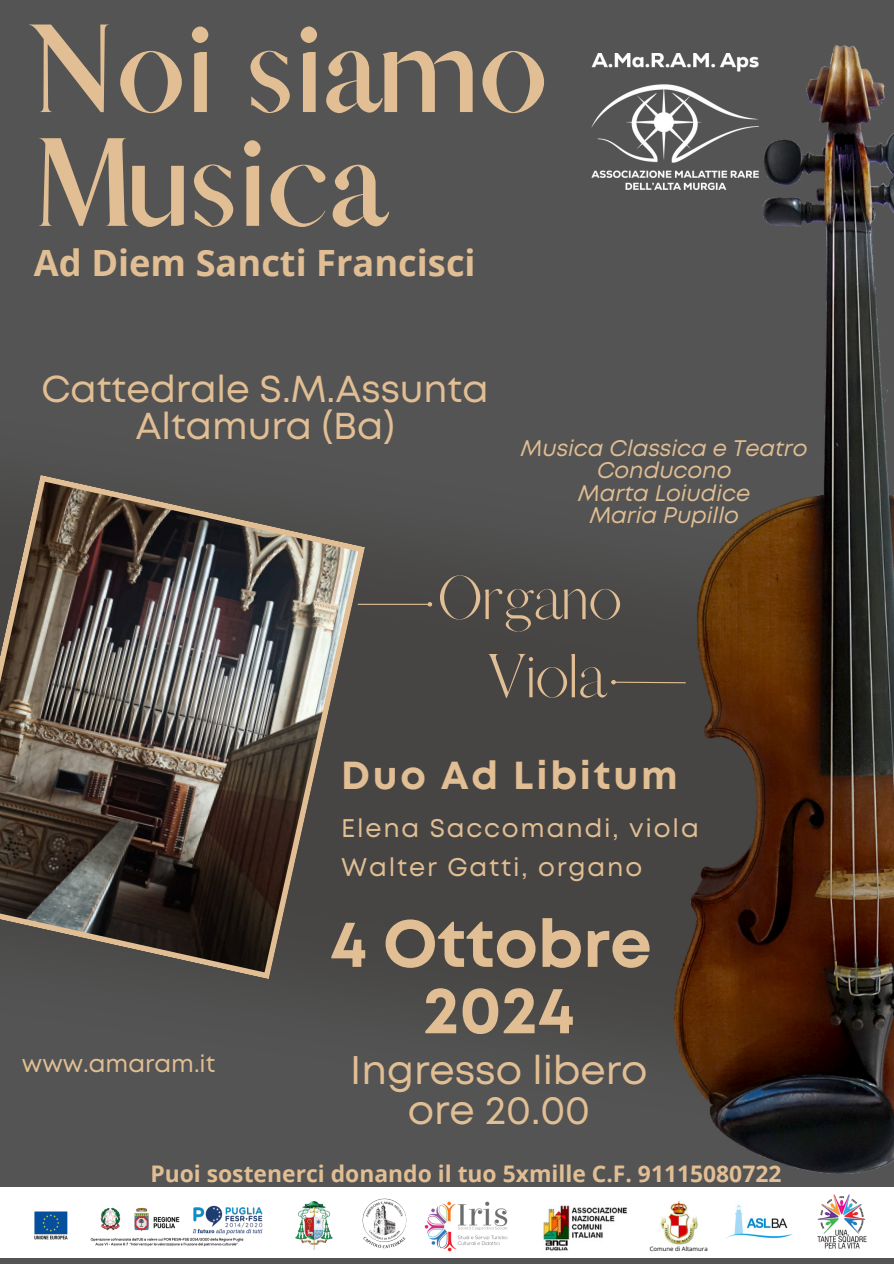
<style>
.page{position:relative;width:894px;height:1264px;background:#fff}
.page>*{position:absolute;margin:0;border:0;box-sizing:border-box;transform-origin:0 0}
.t1{font:700 112.95px/113.7px "Afrah";color:#e1be93}
.t2{font:700 66.3px/66.3px "Mont";color:#e1be93;text-align:center}
.t3{font:55.8px "Afrah";color:#e1be93}
.t4{font:39.9px/40px "Mont";color:#e1be93;text-align:center}
.t5{font:700 39px "Mont";letter-spacing:.07em;color:#e1be93}
.t6{font:37.5px/36.9px "Mont";color:#e1be93;text-align:center}
.t7{font:700 36.15px "Open Sans";color:#e1be93}
.t8{font:25.5px/39.3px "Mont";letter-spacing:.07em;color:#e1be93}
.t9{font:24px "Mont";color:#e1be93}
.t10{font:700 22.8px "Open Sans";color:#e1be93}
.t11{font:italic 22.5px "Mont";color:#e1be93}
.t12{font:6px "Open Sans";color:#000}
</style>
<div class="page">
<div style="left:0;top:0;width:893px;height:1263px;background:#545454"></div>
<div style="left:0;top:1186px;width:893px;height:71px;background:#fff"></div>
<img style="left:0;top:553px;width:893px;height:634px">
<img style="left:0;top:475px;width:365px;height:504px">
<svg style="left:611px;top:680px;width:63px;height:4px"></svg>
<hr style="left:358px;top:603px;width:69px;height:2px;background:#e1be93">
<svg style="left:427px;top:602px;width:5px;height:4px"></svg>
<img style="left:674px;top:45px;width:219px;height:1128px">
<img style="left:591px;top:53px;width:167px;height:136px">
<img style="left:362px;top:1198px;width:45px;height:51px">
<img style="left:424px;top:1201px;width:84px;height:51px">
<img style="left:295px;top:1201px;width:38px;height:48px">
<img style="left:34px;top:1211px;width:34px;height:29px">
<img style="left:90px;top:1205px;width:173px;height:41px">
<img style="left:542px;top:1205px;width:85px;height:46px">
<img style="left:660px;top:1200px;width:38px;height:45px">
<img style="left:726px;top:1204px;width:66px;height:35px">
<img style="left:817px;top:1194px;width:50px;height:54px">
<h1 class="t1" style="left:34px;top:15px;width:516px">Noi siamo<br>Musica</h1>
<p class="t7" style="left:34px;top:237px;width:443px">Ad Diem Sancti Francisci</p>
<p class="t6" style="left:41px;top:373px;width:448px">Cattedrale S.M.Assunta<br>Altamura (Ba)</p>
<p class="t11" style="left:521px;top:439px;width:288px">Musica Classica e Teatro</p>
<p class="t11" style="left:597px;top:461px;width:136px">Conducono</p>
<p class="t11" style="left:578px;top:484px;width:173px">Marta Loiudice</p>
<p class="t11" style="left:589px;top:506px;width:151px">Maria Pupillo</p>
<p class="t3" style="left:436px;top:563px;width:187px">Organo</p>
<p class="t3" style="left:488px;top:641px;width:120px">Viola</p>
<p class="t5" style="left:341px;top:761px;width:338px">Duo Ad Libitum</p>
<p class="t8" style="left:341px;top:810px;width:359px">Elena Saccomandi, viola<br>Walter Gatti, organo</p>
<h4 class="t2" style="left:330px;top:915px;width:323px">4 Ottobre<br>2024</h4>
<p class="t9" style="left:22px;top:1054px;width:195px">www.amaram.it</p>
<p class="t4" style="left:350px;top:1053px;width:298px">Ingresso libero ore 20.00</p>
<p class="t10" style="left:150px;top:1157px;width:632px">Puoi sostenerci donando il tuo 5xmille C.F. 91115080722</p>
<p class="t12" style="left:649px;top:1244px;width:59px">Comune di Altamura</p>
</div>
